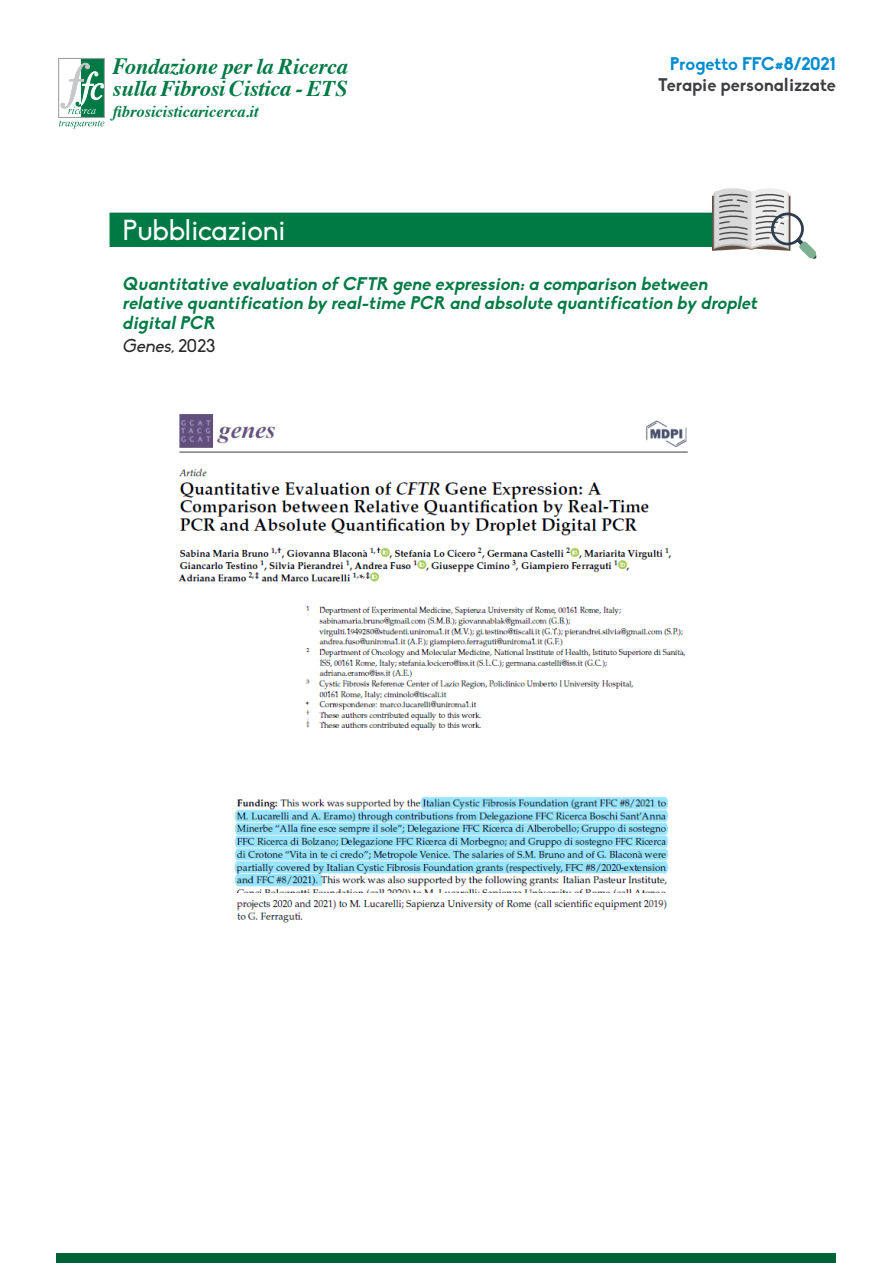
<style>
.page{position:relative;width:893px;height:1263px;background:#fff}
.page>*{position:absolute;margin:0;border:0;box-sizing:border-box;transform-origin:0 0}
.t1{font:28.5px "Biko";color:#fff}
.t2{font:italic 700 22.5px/22px "Times";letter-spacing:-.01em;color:#007a45}
.t3{font:italic 700 18px/19.5px "Biko";color:#007a45}
.t4{font:700 18px "Biko";color:#3e3d40}
.t5{font:700 18px "Biko";letter-spacing:-.01em;color:#008bd0}
.t6{font:italic 18px "Biko";color:#282829}
.t7{font:italic 700 16.35px "Times";color:#007a45}
.s1{font-size:23.4px}
.s2{font-style:normal}
</style>
<div class="page">
<div style="left:82px;top:58px;width:22px;height:59px;background:#007a45"></div>
<div style="left:58px;top:58px;width:47px;height:60px;border:1px solid #9c9e9f"></div>
<svg style="left:60px;top:63px;width:44px;height:51px"></svg>
<svg style="left:59px;top:120px;width:45px;height:8px"></svg>
<div style="left:57px;top:1253px;width:779px;height:10px;background:#006338"></div>
<svg style="left:110px;top:188px;width:707px;height:71px"></svg>
<img style="left:178px;top:414px;width:510px;height:317px">
<img style="left:234px;top:797px;width:435px;height:96px">
<img style="left:236px;top:899px;width:431px;height:24px">
<p class="t2" style="left:113px;top:53px;width:237px"><span class="s1">F</span>ondazione per la Ricerca sulla Fibrosi Cistica - ETS</p>
<p class="t7" style="left:113px;top:96px;width:147px">fibrosicisticaricerca.it</p>
<h1 class="t1" style="left:123px;top:214px;width:164px">Pubblicazioni</h1>
<p class="t5" style="left:670px;top:53px;width:168px">Progetto FFC#8/2021</p>
<p class="t4" style="left:658px;top:74px;width:179px">Terapie personalizzate</p>
<p class="t3" style="left:122px;top:274px;width:640px">Quantitative evaluation of CFTR gene expression:a comparison between relative quantification by real-time PCR and absolute quantification by droplet digitalPCR</p>
<p class="t6" style="left:122px;top:336px;width:94px">Genes,<span class="s2">2 0 2 3</span></p>
</div>
